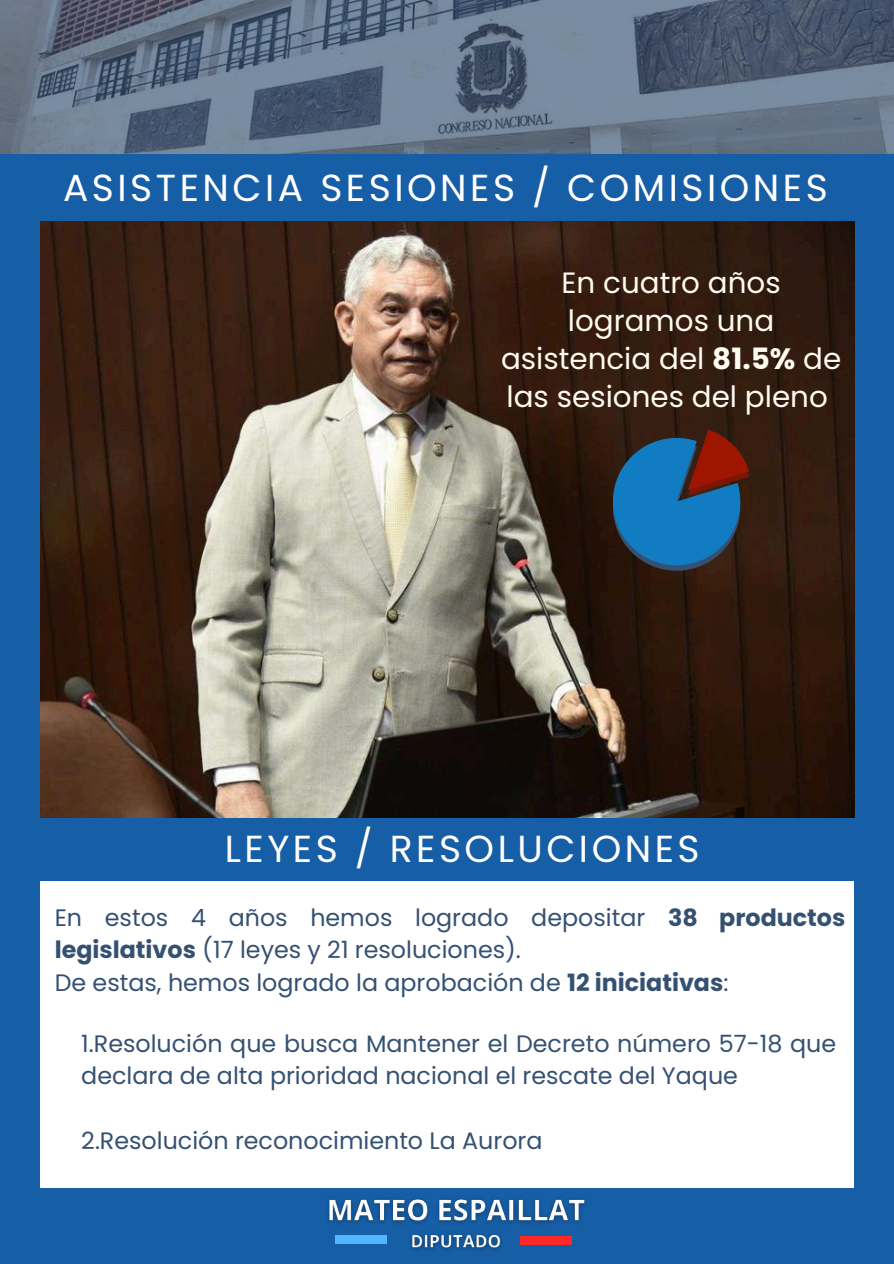
<style>
.page{position:relative;width:894px;height:1264px;background:#fff}
.page>*{position:absolute;margin:0;border:0;box-sizing:border-box;transform-origin:0 0}
.t1{font:700 123.9px "Open Sans";color:#50b6ff}
.t2{font:37.65px "Poppins";letter-spacing:.095em;color:#fff}
.t3{font:29.4px/38.2px "Poppins";color:#fffbf0;text-align:center}
.t4{font:23.7px/32.7px "Poppins";color:#355172}
.s1{font-weight:700}
.s2{color:#ff2828}
</style>
<div class="page">
<div style="left:0;top:1188px;width:893px;height:75px;background:#165ea6"></div>
<div style="left:854px;top:0;width:39px;height:1263px;background:#165ea6"></div>
<div style="left:0;top:0;width:40px;height:1263px;background:#165ea6"></div>
<div style="left:0;top:145px;width:893px;height:76px;background:#165ea6"></div>
<svg style="left:0;top:0;width:893px;height:154px;background:#607085"></svg>
<div style="left:0;top:817px;width:893px;height:63px;background:#165ea6"></div>
<img style="left:40px;top:221px;width:813px;height:597px">
<img style="left:327px;top:1198px;width:259px;height:52px">
<svg style="left:612px;top:429px;width:136px;height:141px;background:#2b5375"></svg>
<h2 class="t2" style="left:63px;top:162px;width:766px">ASISTENCIA SESIONES / COMISIONES</h2>
<p class="t3" style="left:501px;top:263px;width:341px">En cuatro años logramos una asistencia del <span class="s1">81.5%</span> de las sesiones del pleno</p>
<h2 class="t2" style="left:225px;top:822px;width:476px">LEYES / RESOLUCIONES</h2>
<p class="t4" style="left:55px;top:901px;width:792px">En estos 4 años hemos logrado depositar <span class="s1">38 productos legislativos</span> (17 leyes y 21 resoluciones).<br>De estas, hemos logrado la aprobación de <span class="s1">12 iniciativas</span>:</p>
<p class="t4" style="left:81px;top:1026px;width:756px">1.Resolución que busca Mantener el Decreto número 57-18 que declara de alta prioridad nacional el rescate del Yaque</p>
<p class="t4" style="left:81px;top:1124px;width:462px">2.Resolución reconocimiento La Aurora</p>
<h1 class="t1" style="left:335px;top:1091px;width:237px">_ <span class="s2">_</span></h1>
</div>
